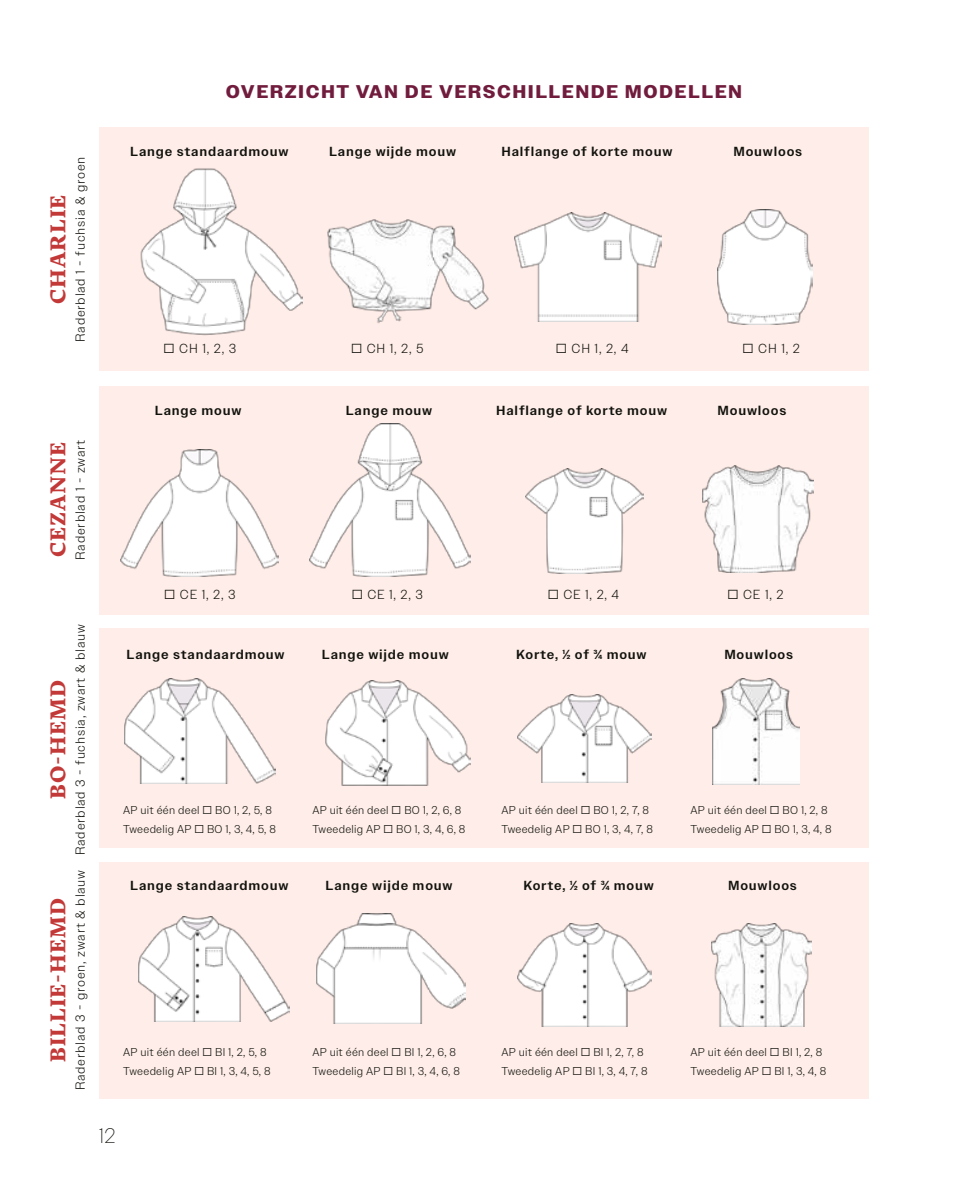
<style>
.page{position:relative;width:968px;height:1191px;background:#fff}
.page>*{position:absolute;margin:0;border:0;box-sizing:border-box;transform-origin:0 0}
.t1{font:700 22.75px "Pliego";letter-spacing:.04em;color:#c23938}
.t2{font:200 21px "Owners Text";color:#12120d}
.t3{font:700 18.38px "Owners Text";letter-spacing:.08em;color:#711c3d}
.t4{font:500 13.12px "Owners Text";letter-spacing:.06em;color:#12120d}
.t5{font:300 13.12px "Owners Text";letter-spacing:.06em;color:#12120d}
.t6{font:300 11.38px "Owners Text";letter-spacing:.02em;color:#12120d}
</style>
<div class="page">
<div style="left:99px;top:128px;width:769px;height:243px;background:#feede8"></div>
<img style="left:140px;top:168px;width:162px;height:168px">
<img style="left:327px;top:219px;width:162px;height:104px">
<img style="left:514px;top:212px;width:147px;height:109px">
<img style="left:717px;top:210px;width:95px;height:115px">
<div style="left:99px;top:386px;width:769px;height:228px;background:#feede8"></div>
<img style="left:309px;top:424px;width:161px;height:153px">
<img style="left:120px;top:450px;width:158px;height:127px">
<img style="left:525px;top:469px;width:118px;height:104px">
<img style="left:702px;top:465px;width:111px;height:107px">
<div style="left:99px;top:628px;width:769px;height:220px;background:#feede8"></div>
<img style="left:124px;top:678px;width:152px;height:106px">
<img style="left:325px;top:680px;width:145px;height:106px">
<img style="left:518px;top:694px;width:133px;height:88px">
<img style="left:712px;top:679px;width:87px;height:105px">
<div style="left:99px;top:862px;width:769px;height:236px;background:#feede8"></div>
<img style="left:139px;top:916px;width:150px;height:105px">
<img style="left:317px;top:913px;width:148px;height:110px">
<img style="left:517px;top:923px;width:134px;height:103px">
<img style="left:711px;top:923px;width:100px;height:103px">
<h1 class="t1" style="left:41px;top:304px;width:111px;rotate:-90deg">CHARLIE</h1>
<p class="t5" style="left:72px;top:342px;width:187px;rotate:-90deg">Raderblad 1 - fuchsia &amp; groen</p>
<h1 class="t1" style="left:41px;top:557px;width:116px;rotate:-90deg">CEZANNE</h1>
<p class="t5" style="left:72px;top:560px;width:121px;rotate:-90deg">Raderblad 1 - zwart</p>
<h1 class="t1" style="left:41px;top:799px;width:120px;rotate:-90deg">BO-HEMD</h1>
<p class="t5" style="left:72px;top:855px;width:232px;rotate:-90deg">Raderblad 3 - fuchsia, zwart &amp; blauw</p>
<h3 class="t3" style="left:226px;top:80px;width:517px">OVERZICHT VAN DE VERSCHILLENDE MODELLEN</h3>
<p class="t4" style="left:130px;top:143px;width:159px">Lange standaardmouw</p>
<p class="t4" style="left:329px;top:143px;width:128px">Lange wijde mouw</p>
<p class="t4" style="left:501px;top:143px;width:172px">Halflange of korte mouw</p>
<p class="t4" style="left:733px;top:143px;width:70px">Mouwloos</p>
<p class="t5" style="left:164px;top:341px;width:74px">□ CH 1, 2, 3</p>
<p class="t5" style="left:351px;top:341px;width:74px">□ CH 1, 2, 5</p>
<p class="t5" style="left:555px;top:341px;width:74px">□ CH 1, 2, 4</p>
<p class="t5" style="left:742px;top:341px;width:59px">□ CH 1, 2</p>
<p class="t4" style="left:155px;top:402px;width:88px">Lange mouw</p>
<p class="t4" style="left:346px;top:402px;width:88px">Lange mouw</p>
<p class="t4" style="left:496px;top:402px;width:172px">Halflange of korte mouw</p>
<p class="t4" style="left:717px;top:402px;width:70px">Mouwloos</p>
<p class="t5" style="left:164px;top:587px;width:73px">□ CE 1, 2, 3</p>
<p class="t5" style="left:351px;top:587px;width:73px">□ CE 1, 2, 3</p>
<p class="t5" style="left:547px;top:587px;width:73px">□ CE 1, 2, 4</p>
<p class="t5" style="left:727px;top:587px;width:58px">□ CE 1, 2</p>
<p class="t4" style="left:126px;top:646px;width:159px">Lange standaardmouw</p>
<p class="t4" style="left:322px;top:646px;width:128px">Lange wijde mouw</p>
<p class="t4" style="left:516px;top:646px;width:132px">Korte, ½ of ¾ mouw</p>
<p class="t4" style="left:724px;top:646px;width:70px">Mouwloos</p>
<p class="t6" style="left:123px;top:803px;width:150px">AP uit één deel □ BO 1, 2, 5, 8</p>
<p class="t6" style="left:312px;top:803px;width:150px">AP uit één deel □ BO 1, 2, 6, 8</p>
<p class="t6" style="left:501px;top:803px;width:149px">AP uit één deel □ BO 1, 2, 7, 8</p>
<p class="t6" style="left:690px;top:803px;width:139px">AP uit één deel □ BO 1, 2, 8</p>
<p class="t6" style="left:123px;top:822px;width:154px">Tweedelig AP □ BO 1, 3, 4, 5, 8</p>
<p class="t6" style="left:312px;top:822px;width:154px">Tweedelig AP □ BO 1, 3, 4, 6, 8</p>
<p class="t6" style="left:501px;top:822px;width:153px">Tweedelig AP □ BO 1, 3, 4, 7, 8</p>
<p class="t6" style="left:690px;top:822px;width:142px">Tweedelig AP □ BO 1, 3, 4, 8</p>
<h1 class="t1" style="left:41px;top:1062px;width:166px;rotate:-90deg">BILLIE-HEMD</h1>
<p class="t5" style="left:72px;top:1090px;width:222px;rotate:-90deg">Raderblad 3 - groen, zwart &amp; blauw</p>
<p class="t4" style="left:130px;top:877px;width:159px">Lange standaardmouw</p>
<p class="t4" style="left:325px;top:877px;width:128px">Lange wijde mouw</p>
<p class="t4" style="left:523px;top:877px;width:132px">Korte, ½ of ¾ mouw</p>
<p class="t4" style="left:728px;top:877px;width:70px">Mouwloos</p>
<p class="t6" style="left:123px;top:1045px;width:145px">AP uit één deel □ BI 1, 2, 5, 8</p>
<p class="t6" style="left:312px;top:1045px;width:145px">AP uit één deel □ BI 1, 2, 6, 8</p>
<p class="t6" style="left:501px;top:1045px;width:144px">AP uit één deel □ BI 1, 2, 7, 8</p>
<p class="t6" style="left:690px;top:1045px;width:133px">AP uit één deel □ BI 1, 2, 8</p>
<p class="t6" style="left:123px;top:1064px;width:149px">Tweedelig AP □ BI 1, 3, 4, 5, 8</p>
<p class="t6" style="left:312px;top:1064px;width:149px">Tweedelig AP □ BI 1, 3, 4, 6, 8</p>
<p class="t6" style="left:501px;top:1064px;width:148px">Tweedelig AP □ BI 1, 3, 4, 7, 8</p>
<p class="t6" style="left:690px;top:1064px;width:137px">Tweedelig AP □ BI 1, 3, 4, 8</p>
<h2 class="t2" style="left:99px;top:1123px;width:18px">12</h2>
</div>
